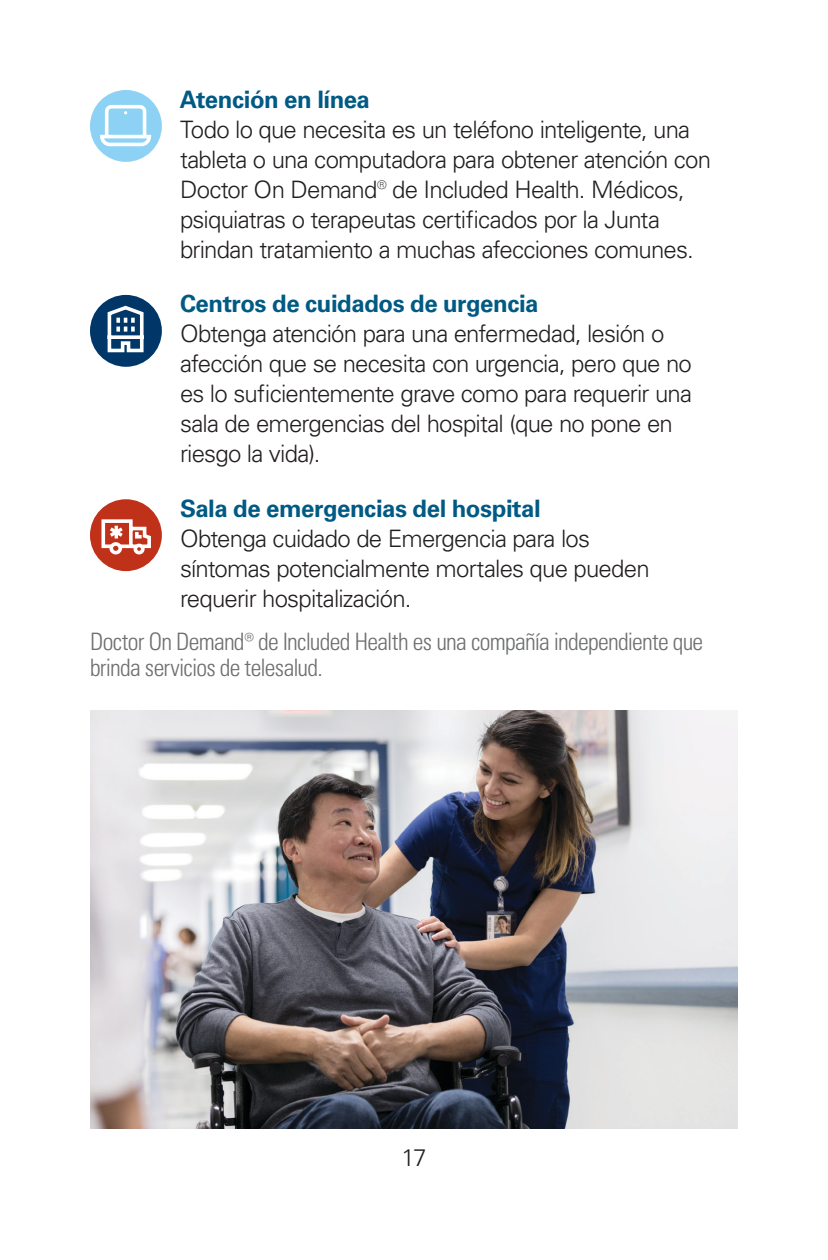
<style>
.page{position:relative;width:828px;height:1260px;background:#fff}
.page>*{position:absolute;margin:0;border:0;box-sizing:border-box;transform-origin:0 0}
.Body_Copy_-_GOVT_Medicaid_KWtGfC{font:300 24px/30px "Univers LT Pro 45";letter-spacing:-.035em;color:#231f20}
.Disclaimers_-_H_W{font:300 condensed 24px/26px "Univers LT Pro";letter-spacing:-.03em;color:#6d6f71}
.Body_Copy_-_GOVT_Medicaid{font:300 24px "Univers LT Pro 45";color:#231f20}
.s1{font-family:"Univers LT Pro 65";font-weight:700;color:#005a84}
</style>
<div class="page">
<img style="left:90px;top:711px;width:648px;height:418px">
<div style="left:90px;top:90px;width:72px;height:72px;background:#8dd2f4;border-radius:50%"></div>
<svg style="left:100px;top:105px;width:52px;height:42px"></svg>
<div style="left:90px;top:499px;width:72px;height:72px;background:#c0311a;border-radius:50%"></div>
<svg style="left:101px;top:519px;width:50px;height:36px"></svg>
<div style="left:90px;top:295px;width:72px;height:72px;background:#003768;border-radius:50%"></div>
<svg style="left:107px;top:305px;width:37px;height:48px"></svg>
<p class="Body_Copy_-_GOVT_Medicaid_KWtGfC" style="left:180px;top:84px;width:533px"><span class="s1">Atención en línea<br></span>Todo lo que necesita es un teléfono inteligente, una tableta o una computadora para obtener atención con Doctor On Demand® de Included Health. Médicos, psiquiatras o terapeutas certificados por la Junta brindan tratamiento a muchas afecciones comunes.</p>
<p class="Body_Copy_-_GOVT_Medicaid_KWtGfC" style="left:180px;top:288px;width:514px"><span class="s1">Centros de cuidados de urgencia<br></span>Obtenga atención para una enfermedad, lesión o afección que se necesita con urgencia, pero que no es lo suficientemente grave como para requerir una sala de emergencias del hospital (que no pone en riesgo la vida).</p>
<p class="Body_Copy_-_GOVT_Medicaid_KWtGfC" style="left:180px;top:493px;width:471px"><span class="s1">Sala de emergencias del hospital<br></span>Obtenga cuidado de Emergencia para los síntomas potencialmente mortales que pueden requerir hospitalización.</p>
<p class="Disclaimers_-_H_W" style="left:90px;top:627px;width:615px">Doctor On Demand® de Included Health es una compañía independiente que brinda servicios de telesalud.</p>
<p class="Body_Copy_-_GOVT_Medicaid" style="left:402px;top:1142px;width:26px">17</p>
</div>
